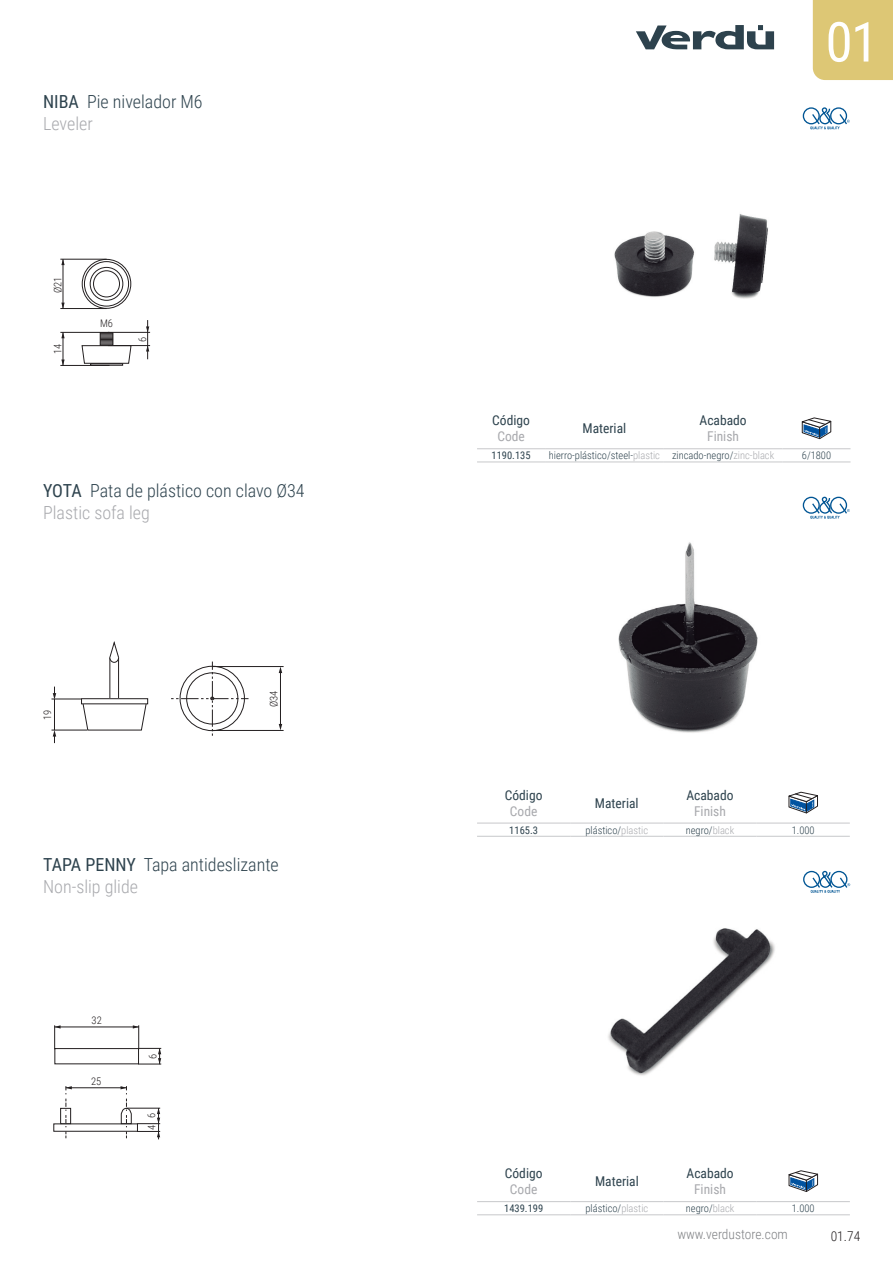
<style>
.page{position:relative;width:893px;height:1263px;background:#fff}
.page>*{position:absolute;margin:0;border:0;box-sizing:border-box;transform-origin:0 0}
.t1{font:55.2px "Roboto Condensed";color:#fff}
.t2{font:300 18px "Roboto Condensed";color:#2d424d}
.t3{font:300 18px "Roboto Condensed";color:#a8a9ad}
.t4{font:13.5px "Roboto Condensed";color:#2d424d}
.t5{font:13.5px "Roboto Condensed";color:#a8a9ad}
.t6{font:300 13.5px "Roboto Condensed";color:#808285}
.t7{font:300 13.5px "Roboto Condensed";color:#231f20}
.t8{font:300 10.5px "Roboto Condensed";color:#2d424d}
.t9{font:10.5px "Roboto Condensed";color:#2d424d}
.t10{font:300 10.5px "Roboto Condensed";color:#231f20}
.s1{font-weight:400}
.s2{color:#a8a9ad}
</style>
<div class="page">
<div style="left:813px;top:0;width:80px;height:80px;background:#ddc775"></div>
<svg style="left:636px;top:25px;width:138px;height:24px"></svg>
<img style="left:614px;top:214px;width:154px;height:85px">
<svg style="left:82px;top:259px;width:49px;height:49px"></svg>
<div style="left:82px;top:259px;width:49px;height:50px;border:1px solid #231f20;border-radius:50%"></div>
<svg style="left:84px;top:262px;width:45px;height:44px"></svg>
<div style="left:84px;top:261px;width:45px;height:45px;border:1px solid #231f20;border-radius:50%"></div>
<svg style="left:90px;top:267px;width:33px;height:33px"></svg>
<div style="left:90px;top:267px;width:33px;height:34px;border:1px solid #231f20;border-radius:50%"></div>
<div style="left:94px;top:271px;width:25px;height:26px;background:#fff;border-radius:50%"></div>
<div style="left:93px;top:270px;width:27px;height:27px;border:1px solid #231f20;border-radius:50%"></div>
<hr style="left:60px;top:259px;width:47px;height:1px;background:#231f20">
<hr style="left:60px;top:308px;width:47px;height:1px;background:#231f20">
<hr style="left:63px;top:259px;width:1px;height:50px;background:#231f20">
<svg style="left:61px;top:303px;width:4px;height:5px"></svg>
<svg style="left:61px;top:259px;width:4px;height:6px"></svg>
<div style="left:90px;top:363px;width:33px;height:3px;border:1px solid #231f20"></div>
<svg style="left:81px;top:333px;width:51px;height:31px"></svg>
<hr style="left:60px;top:332px;width:49px;height:1px;background:#231f20">
<hr style="left:60px;top:365px;width:49px;height:1px;background:#231f20">
<hr style="left:63px;top:332px;width:1px;height:34px;background:#231f20">
<hr style="left:108px;top:345px;width:42px;height:1px;background:#231f20">
<hr style="left:108px;top:332px;width:42px;height:1px;background:#231f20">
<hr style="left:147px;top:320px;width:1px;height:39px;background:#231f20">
<svg style="left:61px;top:332px;width:4px;height:6px"></svg>
<svg style="left:61px;top:359px;width:4px;height:6px"></svg>
<svg style="left:146px;top:326px;width:3px;height:7px"></svg>
<svg style="left:146px;top:345px;width:3px;height:6px"></svg>
<img style="left:618px;top:542px;width:140px;height:191px">
<div style="left:803px;top:107px;width:17px;height:17px;border:1px solid #005594;border-radius:50%"></div>
<svg style="left:810px;top:107px;width:40px;height:22px"></svg>
<div style="left:803px;top:497px;width:17px;height:17px;border:1px solid #005594;border-radius:50%"></div>
<svg style="left:810px;top:496px;width:40px;height:23px"></svg>
<hr style="left:477px;top:823px;width:93px;height:1px;background:#c7c8ca">
<hr style="left:570px;top:823px;width:93px;height:1px;background:#c7c8ca">
<hr style="left:663px;top:823px;width:94px;height:1px;background:#c7c8ca">
<hr style="left:757px;top:823px;width:93px;height:1px;background:#c7c8ca">
<hr style="left:477px;top:836px;width:93px;height:1px;background:#c7c8ca">
<hr style="left:570px;top:836px;width:93px;height:1px;background:#c7c8ca">
<hr style="left:663px;top:836px;width:94px;height:1px;background:#c7c8ca">
<hr style="left:757px;top:836px;width:93px;height:1px;background:#c7c8ca">
<svg style="left:789px;top:792px;width:29px;height:21px"></svg>
<hr style="left:477px;top:448px;width:68px;height:1px;background:#c7c8ca">
<hr style="left:545px;top:448px;width:119px;height:1px;background:#c7c8ca">
<hr style="left:664px;top:448px;width:118px;height:1px;background:#c7c8ca">
<hr style="left:782px;top:448px;width:68px;height:1px;background:#c7c8ca">
<hr style="left:477px;top:462px;width:68px;height:1px;background:#c7c8ca">
<hr style="left:545px;top:462px;width:119px;height:1px;background:#c7c8ca">
<hr style="left:664px;top:462px;width:118px;height:1px;background:#c7c8ca">
<hr style="left:782px;top:462px;width:68px;height:1px;background:#c7c8ca">
<svg style="left:802px;top:418px;width:29px;height:21px"></svg>
<svg style="left:53px;top:731px;width:3px;height:12px"></svg>
<svg style="left:53px;top:687px;width:3px;height:12px"></svg>
<svg style="left:81px;top:642px;width:67px;height:89px"></svg>
<hr style="left:212px;top:730px;width:72px;height:1px;background:#231f20">
<hr style="left:212px;top:666px;width:72px;height:1px;background:#231f20">
<hr style="left:51px;top:730px;width:36px;height:1px;background:#231f20">
<hr style="left:51px;top:699px;width:32px;height:1px;background:#231f20">
<hr style="left:54px;top:699px;width:1px;height:31px;background:#231f20">
<hr style="left:280px;top:672px;width:1px;height:53px;background:#231f20">
<svg style="left:279px;top:667px;width:3px;height:6px"></svg>
<svg style="left:279px;top:724px;width:3px;height:6px"></svg>
<svg style="left:171px;top:661px;width:78px;height:75px"></svg>
<div style="left:82px;top:699px;width:66px;height:5px;background:#fff"></div>
<div style="left:81px;top:698px;width:67px;height:6px;border:1px solid #231f20"></div>
<img style="left:608px;top:928px;width:167px;height:148px">
<div style="left:803px;top:871px;width:17px;height:17px;border:1px solid #005594;border-radius:50%"></div>
<svg style="left:811px;top:870px;width:39px;height:23px"></svg>
<div style="left:54px;top:1048px;width:85px;height:16px;border:1px solid #231f20"></div>
<hr style="left:54px;top:1027px;width:85px;height:1px;background:#231f20">
<svg style="left:54px;top:1025px;width:7px;height:24px"></svg>
<svg style="left:133px;top:1025px;width:28px;height:40px"></svg>
<div style="left:60px;top:1108px;width:11px;height:16px;border:1px solid #231f20"></div>
<hr style="left:66px;top:1087px;width:61px;height:1px;background:#231f20">
<svg style="left:66px;top:1086px;width:6px;height:52px"></svg>
<svg style="left:121px;top:1086px;width:39px;height:53px"></svg>
<hr style="left:477px;top:1201px;width:93px;height:1px;background:#c7c8ca">
<hr style="left:570px;top:1201px;width:93px;height:1px;background:#c7c8ca">
<hr style="left:663px;top:1201px;width:94px;height:1px;background:#c7c8ca">
<hr style="left:757px;top:1201px;width:93px;height:1px;background:#c7c8ca">
<hr style="left:477px;top:1214px;width:93px;height:1px;background:#c7c8ca">
<hr style="left:570px;top:1214px;width:93px;height:1px;background:#c7c8ca">
<hr style="left:663px;top:1214px;width:94px;height:1px;background:#c7c8ca">
<hr style="left:757px;top:1214px;width:93px;height:1px;background:#c7c8ca">
<svg style="left:789px;top:1170px;width:29px;height:22px"></svg>
<p class="t2" style="left:43px;top:89px;width:161px"><span class="s1">NIBA</span> Pie nivelador M6</p>
<p class="t3" style="left:43px;top:110px;width:51px">Leveler</p>
<p class="t10" style="left:51px;top:293px;width:18px;rotate:-90deg">Ø21</p>
<p class="t10" style="left:51px;top:354px;width:12px;rotate:-90deg">14</p>
<p class="t10" style="left:100px;top:316px;width:14px">M6</p>
<p class="t10" style="left:135px;top:341px;width:7px;rotate:-90deg">6</p>
<p class="t2" style="left:43px;top:478px;width:263px"><span class="s1">YOTA</span> Pata de plástico con clavo Ø34</p>
<p class="t3" style="left:43px;top:500px;width:108px">Plastic sofa leg</p>
<p class="t10" style="left:40px;top:720px;width:12px;rotate:-90deg">19</p>
<p class="t10" style="left:266px;top:707px;width:18px;rotate:-90deg">Ø34</p>
<p class="t2" style="left:43px;top:852px;width:237px"><span class="s1">TAPA PENNY</span> Tapa antideslizante</p>
<p class="t3" style="left:43px;top:874px;width:96px">Non-slip glide</p>
<p class="t10" style="left:92px;top:1013px;width:12px">32</p>
<p class="t10" style="left:91px;top:1074px;width:12px">25</p>
<p class="t10" style="left:145px;top:1059px;width:7px;rotate:-90deg">6</p>
<p class="t10" style="left:144px;top:1118px;width:7px;rotate:-90deg">6</p>
<p class="t10" style="left:144px;top:1130px;width:7px;rotate:-90deg">4</p>
<h1 class="t1" style="left:825px;top:3px;width:54px">01</h1>
<p class="t4" style="left:492px;top:411px;width:39px">Código</p>
<p class="t5" style="left:497px;top:427px;width:29px">Code</p>
<p class="t4" style="left:583px;top:419px;width:45px">Material</p>
<p class="t4" style="left:700px;top:411px;width:49px">Acabado</p>
<p class="t5" style="left:707px;top:427px;width:33px">Finish</p>
<p class="t9" style="left:492px;top:448px;width:41px">1190.135</p>
<p class="t8" style="left:549px;top:448px;width:113px">hierro-plástico/steel-<span class="s2">plastic</span></p>
<p class="t8" style="left:672px;top:448px;width:104px">zincado-negro/<span class="s2">zinc-black</span></p>
<p class="t8" style="left:802px;top:448px;width:31px">6/1800</p>
<p class="t4" style="left:505px;top:785px;width:39px">Código</p>
<p class="t5" style="left:510px;top:801px;width:29px">Code</p>
<p class="t4" style="left:595px;top:793px;width:45px">Material</p>
<p class="t4" style="left:686px;top:785px;width:49px">Acabado</p>
<p class="t5" style="left:694px;top:801px;width:33px">Finish</p>
<p class="t9" style="left:509px;top:822px;width:30px">1165.3</p>
<p class="t8" style="left:585px;top:822px;width:64px">plástico/<span class="s2">plastic</span></p>
<p class="t8" style="left:686px;top:822px;width:50px">negro/<span class="s2">black</span></p>
<p class="t8" style="left:792px;top:822px;width:24px">1.000</p>
<p class="t4" style="left:505px;top:1164px;width:39px">Código</p>
<p class="t5" style="left:510px;top:1180px;width:29px">Code</p>
<p class="t4" style="left:595px;top:1172px;width:45px">Material</p>
<p class="t4" style="left:687px;top:1164px;width:49px">Acabado</p>
<p class="t5" style="left:694px;top:1180px;width:33px">Finish</p>
<p class="t9" style="left:504px;top:1201px;width:41px">1439.199</p>
<p class="t8" style="left:585px;top:1201px;width:64px">plástico/<span class="s2">plastic</span></p>
<p class="t8" style="left:686px;top:1201px;width:50px">negro/<span class="s2">black</span></p>
<p class="t8" style="left:792px;top:1201px;width:24px">1.000</p>
<p class="t6" style="left:677px;top:1225px;width:112px">www.verdustore.com</p>
<p class="t7" style="left:831px;top:1226px;width:31px">01.74</p>
</div>
